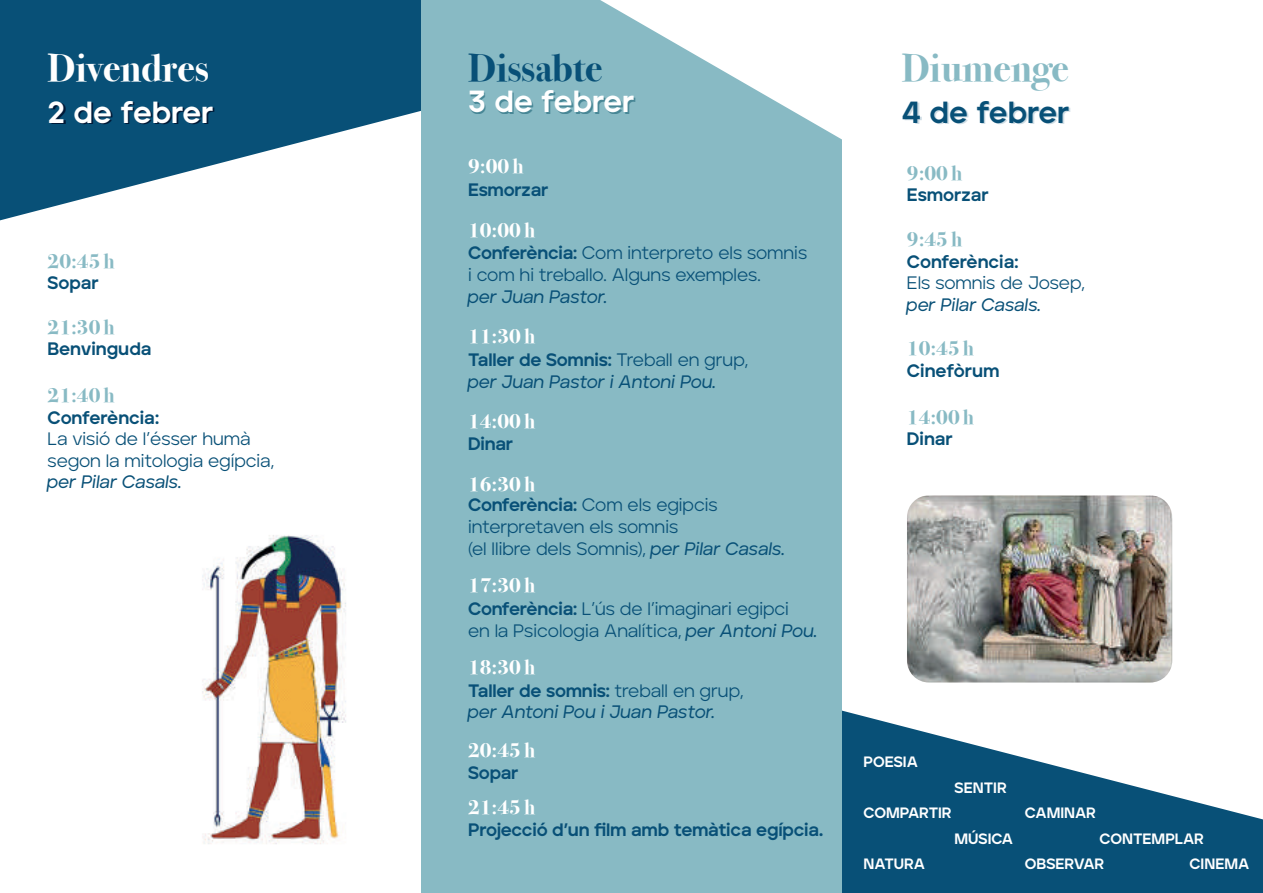
<style>
.page{position:relative;width:1263px;height:893px;background:#fff}
.page>*{position:absolute;margin:0;border:0;box-sizing:border-box;transform-origin:0 0}
.t1{font:700 39.15px "Bodoni Svty Two ITCTT";color:#fff}
.t2{font:700 39.15px "Bodoni Svty Two ITCTT";color:#085077}
.t3{font:700 39.15px "Bodoni Svty Two ITCTT";color:#88bac4}
.t4{font:30.6px "Aventa Variable 800";letter-spacing:-.01em;color:#fff}
.t5{font:30.6px "Aventa Variable 800";letter-spacing:-.01em;color:#085077}
.t6{font:700 20.85px "Bodoni Svty Two ITCTT";color:#fff}
.t7{font:700 20.85px "Bodoni Svty Two ITCTT";color:#88bac4}
.t8{font:18px/21.6px "Aventa Variable 400";color:#085077}
.t9{font:18px "Aventa Variable 800";letter-spacing:-.01em;color:#085077}
.t10{font:18px "Aventa Variable Itallic 500";letter-spacing:-.01em;color:#085077}
.t11{font:15px "Aventa Variable 800";color:#fff}
.s1{font-family:"Aventa Variable 800"}
.s2{font-family:"Aventa Variable 400"}
.s3{font-family:"Aventa Variable Itallic 500"}
</style>
<div class="page">
<svg style="left:0;top:0;width:421px;height:220px;fill:#085077"></svg>
<div style="left:421px;top:0;width:421px;height:893px;background:#88bac4"></div>
<svg style="left:600px;top:0;width:242px;height:140px"></svg>
<svg style="left:842px;top:711px;width:421px;height:182px;fill:#085077"></svg>
<img style="left:202px;top:535px;width:144px;height:309px">
<img style="left:907px;top:495px;width:265px;height:187px">
<h1 class="t1" style="left:48px;top:35px;width:162px">Divendres</h1>
<h2 class="t4" style="left:48px;top:93px;width:168px">2 de febrer</h2>
<p class="t7" style="left:48px;top:243px;width:69px">20:45 h</p>
<p class="t9" style="left:48px;top:271px;width:53px">Sopar</p>
<p class="t7" style="left:48px;top:310px;width:69px">21:30 h</p>
<p class="t9" style="left:48px;top:338px;width:105px">Benvinguda</p>
<p class="t7" style="left:48px;top:378px;width:69px">21:40 h</p>
<p class="t9" style="left:48px;top:406px;width:113px">Conferència:</p>
<p class="t8" style="left:48px;top:428px;width:228px">La visió de l’ésser humà segon la mitologia egípcia,</p>
<p class="t10" style="left:48px;top:471px;width:136px">per Pilar Casals.</p>
<h1 class="t2" style="left:468px;top:35px;width:136px">Dissabte</h1>
<h2 class="t4" style="left:468px;top:82px;width:168px">3 de febrer</h2>
<p class="t6" style="left:468px;top:149px;width:57px">9:00 h</p>
<p class="t9" style="left:468px;top:178px;width:82px">Esmorzar</p>
<p class="t6" style="left:468px;top:212px;width:69px">10:00 h</p>
<p class="t8" style="left:468px;top:242px;width:341px"><span class="s1">Conferència:</span> Com interpreto els somnis i com hi treballo. Alguns exemples.</p>
<p class="t10" style="left:468px;top:285px;width:141px">per Juan Pastor.</p>
<p class="t6" style="left:468px;top:319px;width:69px">11:30 h</p>
<p class="t9" style="left:468px;top:349px;width:281px">Taller de Somnis: <span class="s2">Treball en grup,</span></p>
<p class="t10" style="left:468px;top:370px;width:250px">per Juan Pastor i Antoni Pou.</p>
<p class="t6" style="left:468px;top:403px;width:69px">14:00 h</p>
<p class="t9" style="left:468px;top:433px;width:47px">Dinar</p>
<p class="t6" style="left:468px;top:467px;width:69px">16:30 h</p>
<p class="t8" style="left:468px;top:494px;width:319px"><span class="s1">Conferència:</span> Com els egipcis interpretaven els somnis<br>(el llibre dels Somnis), <span class="s3">per Pilar Casals.</span></p>
<p class="t6" style="left:468px;top:568px;width:69px">17:30 h</p>
<p class="t8" style="left:468px;top:598px;width:351px"><span class="s1">Conferència:</span> L’ús de l’imaginari egipci<br>en la Psicologia Analítica, <span class="s3">per Antoni Pou.</span></p>
<p class="t6" style="left:468px;top:649px;width:69px">18:30 h</p>
<p class="t9" style="left:468px;top:679px;width:277px">Taller de somnis: <span class="s2">treball en grup,</span></p>
<p class="t10" style="left:468px;top:701px;width:249px">per Antoni Pou i Juan Pastor.</p>
<p class="t6" style="left:468px;top:732px;width:69px">20:45 h</p>
<p class="t9" style="left:468px;top:762px;width:52px">Sopar</p>
<p class="t6" style="left:468px;top:789px;width:69px">21:45 h</p>
<p class="t9" style="left:468px;top:819px;width:356px">Projecció d’un film amb temàtica egípcia.</p>
<h1 class="t3" style="left:902px;top:35px;width:168px">Diumenge</h1>
<h2 class="t5" style="left:902px;top:93px;width:169px">4 de febrer</h2>
<p class="t7" style="left:907px;top:156px;width:57px">9:00 h</p>
<p class="t9" style="left:907px;top:184px;width:83px">Esmorzar</p>
<p class="t7" style="left:907px;top:222px;width:57px">9:45 h</p>
<p class="t9" style="left:907px;top:250px;width:113px">Conferència:</p>
<p class="t8" style="left:907px;top:272px;width:179px">Els somnis de Josep,</p>
<p class="t10" style="left:907px;top:293px;width:136px">per Pilar Casals.</p>
<p class="t7" style="left:907px;top:331px;width:69px">10:45 h</p>
<p class="t9" style="left:907px;top:359px;width:94px">Cinefòrum</p>
<p class="t7" style="left:907px;top:399px;width:69px">14:00 h</p>
<p class="t9" style="left:907px;top:427px;width:47px">Dinar</p>
<p class="t11" style="left:863px;top:753px;width:56px">POESIA</p>
<p class="t11" style="left:954px;top:778px;width:54px">SENTIR</p>
<p class="t11" style="left:954px;top:829px;width:60px">MÚSICA</p>
<p class="t11" style="left:1099px;top:829px;width:106px">CONTEMPLAR</p>
<p class="t11" style="left:863px;top:804px;width:90px">COMPARTIR</p>
<p class="t11" style="left:1025px;top:804px;width:72px">CAMINAR</p>
<p class="t11" style="left:863px;top:855px;width:63px">NATURA</p>
<p class="t11" style="left:1025px;top:855px;width:81px">OBSERVAR</p>
<p class="t11" style="left:1189px;top:855px;width:61px">CINEMA</p>
</div>
